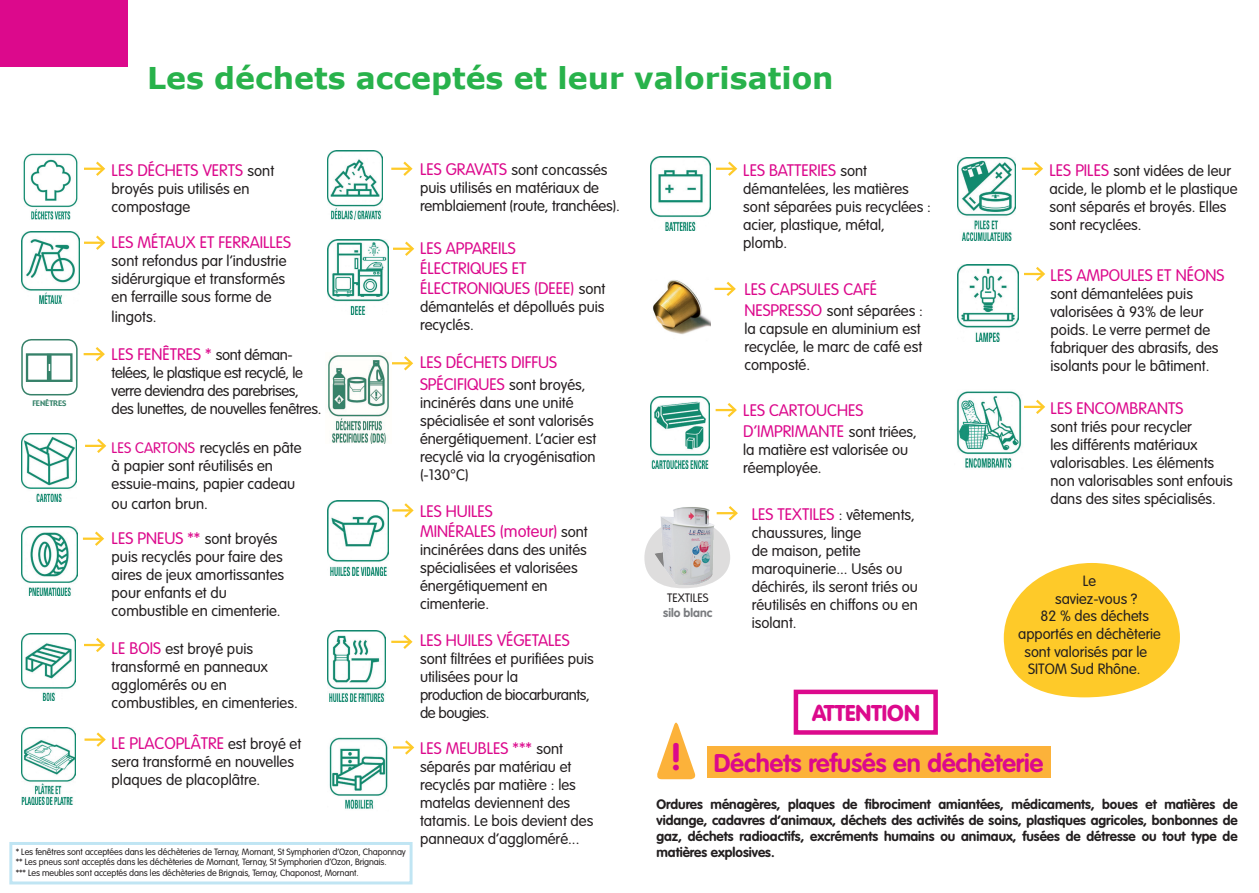
<style>
.page{position:relative;width:1259px;height:893px;background:#fff}
.page>*{position:absolute;margin:0;border:0;box-sizing:border-box;transform-origin:0 0}
.t1{font:700 37.5px "VAG Rounded";color:#dc098c}
.t2{font:700 30px "Verdana";color:#28b24b}
.t3{font:700 25.2px "VAG Rounded";color:#dc098c}
.t4{font:900 22.5px "VAG Rounded";color:#dc098c}
.t5{font:300 16.5px/19.8px "VAG Rounded";color:#dc098c}
.t6{font:300 15px/18px "VAG Rounded";color:#231f20}
.t7{font:300 15px/18px "VAG Rounded";letter-spacing:-.025em;color:#231f20}
.t8{font:300 14.7px "VAG Rounded";color:#231f20}
.t9{font:700 13.5px/16.2px "VAG Rounded";color:#231f20;text-align:justify}
.t10{font:700 12px "VAG Rounded";color:#7a7c7f}
.t11{font:300 12px "VAG Rounded";color:#231f20}
.t12{font:300 9px/10.8px "VAG Rounded";letter-spacing:-.01em;color:#231f20}
.t13{font:7.5px "Gadget";color:#348269}
.s1{font-size:15px;color:#231f20}
.s2{color:#dc098c}
.s3{font-size:16.5px;color:#dc098c}
</style>
<div class="page">
<svg style="left:1003px;top:563px;width:177px;height:134px"></svg>
<div style="left:0;top:0;width:128px;height:66px;background:#dc098c"></div>
<img style="left:23px;top:153px;width:55px;height:66px">
<hr style="left:84px;top:168px;width:20px;height:2px;background:#feca29">
<svg style="left:94px;top:161px;width:12px;height:15px"></svg>
<svg style="left:392px;top:356px;width:21px;height:15px"></svg>
<hr style="left:392px;top:509px;width:20px;height:3px;background:#feca29">
<svg style="left:402px;top:503px;width:12px;height:15px"></svg>
<hr style="left:391px;top:641px;width:20px;height:2px;background:#feca29">
<svg style="left:401px;top:634px;width:12px;height:15px"></svg>
<hr style="left:393px;top:746px;width:19px;height:3px;background:#feca29">
<svg style="left:402px;top:740px;width:13px;height:15px"></svg>
<img style="left:327px;top:151px;width:55px;height:68px">
<hr style="left:391px;top:168px;width:20px;height:2px;background:#feca29">
<svg style="left:401px;top:161px;width:12px;height:15px"></svg>
<hr style="left:84px;top:242px;width:20px;height:2px;background:#feca29">
<svg style="left:94px;top:235px;width:12px;height:15px"></svg>
<svg style="left:84px;top:347px;width:21px;height:15px"></svg>
<hr style="left:85px;top:445px;width:20px;height:2px;background:#feca29">
<svg style="left:95px;top:438px;width:12px;height:15px"></svg>
<hr style="left:83px;top:538px;width:20px;height:2px;background:#feca29">
<svg style="left:93px;top:531px;width:11px;height:15px"></svg>
<hr style="left:84px;top:644px;width:20px;height:2px;background:#feca29">
<svg style="left:94px;top:638px;width:11px;height:14px"></svg>
<hr style="left:85px;top:738px;width:19px;height:3px;background:#feca29">
<svg style="left:94px;top:732px;width:12px;height:15px"></svg>
<svg style="left:716px;top:161px;width:22px;height:15px"></svg>
<img style="left:651px;top:156px;width:59px;height:74px">
<img style="left:21px;top:634px;width:55px;height:66px">
<img style="left:21px;top:433px;width:55px;height:69px">
<hr style="left:715px;top:409px;width:20px;height:2px;background:#feca29">
<svg style="left:725px;top:403px;width:12px;height:15px"></svg>
<img style="left:651px;top:396px;width:58px;height:73px">
<img style="left:327px;top:239px;width:62px;height:76px">
<svg style="left:1024px;top:399px;width:22px;height:15px"></svg>
<img style="left:957px;top:391px;width:65px;height:78px">
<img style="left:327px;top:630px;width:58px;height:71px">
<img style="left:327px;top:500px;width:61px;height:75px">
<svg style="left:1024px;top:267px;width:21px;height:14px"></svg>
<img style="left:957px;top:265px;width:62px;height:76px">
<img style="left:329px;top:738px;width:59px;height:71px">
<svg style="left:1022px;top:161px;width:21px;height:15px"></svg>
<img style="left:957px;top:157px;width:58px;height:84px">
<img style="left:21px;top:727px;width:54px;height:77px">
<img style="left:21px;top:526px;width:57px;height:70px">
<hr style="left:714px;top:288px;width:20px;height:2px;background:#feca29">
<svg style="left:724px;top:281px;width:12px;height:15px"></svg>
<img style="left:653px;top:280px;width:58px;height:55px">
<svg style="left:393px;top:241px;width:22px;height:15px"></svg>
<img style="left:21px;top:232px;width:59px;height:71px">
<img style="left:328px;top:355px;width:61px;height:88px">
<div style="left:21px;top:339px;width:57px;height:56px;border:2px solid #368169;border-radius:9px"></div>
<div style="left:26px;top:353px;width:47px;height:29px;border:2px solid #368169"></div>
<svg style="left:47px;top:354px;width:5px;height:27px"></svg>
<svg style="left:644px;top:506px;width:94px;height:82px"></svg>
<div style="left:707px;top:746px;width:343px;height:32px;background:#fcb23a"></div>
<svg style="left:657px;top:722px;width:39px;height:57px"></svg>
<div style="left:793px;top:690px;width:145px;height:45px;border:4px solid #dc098c"></div>
<h2 class="t2" style="left:147px;top:59px;width:688px">Les déchets acceptés et leur valorisation</h2>
<p class="t5" style="left:112px;top:160px;width:164px">LES DÉCHETS VERTS <span class="s1">sont</span></p>
<p class="t6" style="left:112px;top:179px;width:139px">broyés puis utilisés en compostage</p>
<p class="t13" style="left:32px;top:398px;width:36px">FENÊTRES</p>
<p class="t5" style="left:112px;top:232px;width:181px">LES MÉTAUX ET FERRAILLES</p>
<p class="t6" style="left:112px;top:252px;width:176px;text-align:justify">sont refondus par l’industrie sidérurgique et transformés en ferraille sous forme de</p>
<p class="t6" style="left:112px;top:307px;width:46px">lingots.</p>
<p class="t5" style="left:112px;top:344px;width:183px">LES FENÊTRES * <span class="s1">sont déman-</span></p>
<p class="t7" style="left:112px;top:364px;width:211px">telées, le plastique est recyclé, le verre deviendra des parebrises, des lunettes, de nouvelles fenêtres.</p>
<p class="t6" style="left:112px;top:438px;width:191px"><span class="s2">LES CARTONS</span> recyclés en pâte à papier sont réutilisés en essuie-mains, papier cadeau</p>
<p class="t6" style="left:112px;top:494px;width:98px">ou carton brun.</p>
<p class="t5" style="left:112px;top:528px;width:167px">LES PNEUS ** <span class="s1">sont broyés</span></p>
<p class="t6" style="left:112px;top:548px;width:174px">puis recyclés pour faire des aires de jeux amortissantes pour enfants et du combustible en cimenterie.</p>
<p class="t6" style="left:112px;top:640px;width:188px"><span class="s3">LE BOIS</span> est broyé puis transformé en panneaux agglomérés ou en combustibles, en cimenteries.</p>
<p class="t5" style="left:112px;top:733px;width:191px">LE PLACOPLÂTRE <span class="s1">est broyé et</span></p>
<p class="t6" style="left:112px;top:752px;width:184px">sera transformé en nouvelles plaques de placoplâtre.</p>
<p class="t12" style="left:16px;top:846px;width:392px">* Les fenêtres sont acceptées dans les déchèteries de Ternay, Mornant, St Symphorien d’Ozon, Chaponnay ** Les pneus sont acceptés dans les déchèteries de Mornant, Ternay, St Symphorien d’Ozon, Brignais.<br>*** Les meubles sont acceptés dans les déchèteries de Brignais, Ternay, Chaponost, Mornant.</p>
<p class="t6" style="left:420px;top:160px;width:201px"><span class="s3">LES GRAVATS</span> sont concassés puis utilisés en matériaux de remblaiement (route, tranchées).</p>
<p class="t5" style="left:420px;top:239px;width:187px">LES APPAREILS<br>ÉLECTRIQUES ET<br>ÉLECTRONIQUES (DEEE) <span class="s1">sont</span></p>
<p class="t6" style="left:420px;top:298px;width:186px">démantelés et dépollués puis recyclés.</p>
<p class="t5" style="left:420px;top:351px;width:167px;line-height:21.6px">LES DÉCHETS DIFFUS<br>SPÉCIFIQUES <span class="s1">sont broyés,</span></p>
<p class="t6" style="left:420px;top:393px;width:178px">incinérés dans une unité spécialisée et sont valorisés énergétiquement. L’acier est recyclé via la cryogénisation (-130°C)</p>
<p class="t5" style="left:420px;top:501px;width:169px">LES HUILES<br>MINÉRALES (moteur) <span class="s1">sont</span></p>
<p class="t6" style="left:420px;top:541px;width:168px">incinérées dans des unités spécialisées et valorisées énergétiquement en cimenterie.</p>
<p class="t5" style="left:420px;top:630px;width:151px">LES HUILES VÉGETALES</p>
<p class="t6" style="left:420px;top:649px;width:175px">sont filtrées et purifiées puis utilisées pour la<br>production de biocarburants, de bougies.</p>
<p class="t5" style="left:420px;top:739px;width:145px">LES MEUBLES *** <span class="s1">sont</span></p>
<p class="t6" style="left:420px;top:758px;width:175px">séparés par matériau et recyclés par matière : les matelas deviennent des tatamis. Le bois devient des panneaux d’aggloméré...</p>
<p class="t11" style="left:667px;top:591px;width:43px">TEXTILES</p>
<p class="t10" style="left:663px;top:605px;width:50px">silo blanc</p>
<p class="t5" style="left:743px;top:160px;width:125px">LES BATTERIES <span class="s1">sont</span></p>
<p class="t6" style="left:743px;top:179px;width:189px">démantelées, les matières sont séparées puis recyclées : acier, plastique, métal, plomb.</p>
<p class="t5" style="left:744px;top:279px;width:134px">LES CAPSULES CAFÉ</p>
<p class="t6" style="left:744px;top:302px;width:180px"><span class="s3">NESPRESSO</span> sont séparées : la capsule en aluminium est recyclée, le marc de café est composté.</p>
<p class="t5" style="left:743px;top:399px;width:175px;line-height:21.6px">LES CARTOUCHES<br>D’IMPRIMANTE <span class="s1">sont triées,</span></p>
<p class="t6" style="left:743px;top:441px;width:166px">la matière est valorisée ou réemployée.</p>
<p class="t5" style="left:752px;top:504px;width:165px">LES TEXTILES <span class="s1">: vêtements,</span></p>
<p class="t6" style="left:752px;top:524px;width:168px">chaussures, linge<br>de maison, petite maroquinerie... Usés ou déchirés, ils seront triés ou réutilisés en chiffons ou en isolant.</p>
<h3 class="t4" style="left:812px;top:700px;width:109px">ATTENTION</h3>
<p class="t6" style="left:1049px;top:161px;width:190px"><span class="s3">LES PILES</span> sont vidées de leur acide, le plomb et le plastique sont séparés et broyés. Elles sont recyclées.</p>
<p class="t5" style="left:1050px;top:265px;width:175px">LES AMPOULES ET NÉONS</p>
<p class="t6" style="left:1050px;top:285px;width:169px">sont démantelées puis valorisées à 93% de leur poids. Le verre permet de fabriquer des abrasifs, des isolants pour le bâtiment.</p>
<p class="t5" style="left:1050px;top:398px;width:134px">LES ENCOMBRANTS</p>
<p class="t6" style="left:1050px;top:418px;width:184px">sont triés pour recycler<br>les différents matériaux valorisables. Les éléments non valorisables sont enfouis dans des sites spécialisés.</p>
<p class="t8" style="left:1083px;top:572px;width:15px">Le</p>
<p class="t8" style="left:1055px;top:590px;width:84px">saviez-vous ?</p>
<p class="t8" style="left:1040px;top:608px;width:110px">82 % des déchets</p>
<p class="t8" style="left:1018px;top:625px;width:144px">apportés en déchèterie</p>
<p class="t8" style="left:1024px;top:643px;width:124px">sont valorisés par le</p>
<p class="t8" style="left:1028px;top:661px;width:114px">SITOM Sud Rhône.</p>
<h1 class="t1" style="left:670px;top:735px;width:14px">!</h1>
<h3 class="t3" style="left:713px;top:748px;width:331px">Déchets refusés en déchèterie</h3>
<p class="t9" style="left:656px;top:796px;width:583px">Ordures ménagères, plaques de fibrociment amiantées, médicaments, boues et matières de vidange, cadavres d’animaux, déchets des activités de soins, plastiques agricoles, bonbonnes de gaz, déchets radioactifs, excréments humains ou animaux, fusées de détresse ou tout type de matières explosives.</p>
</div>
